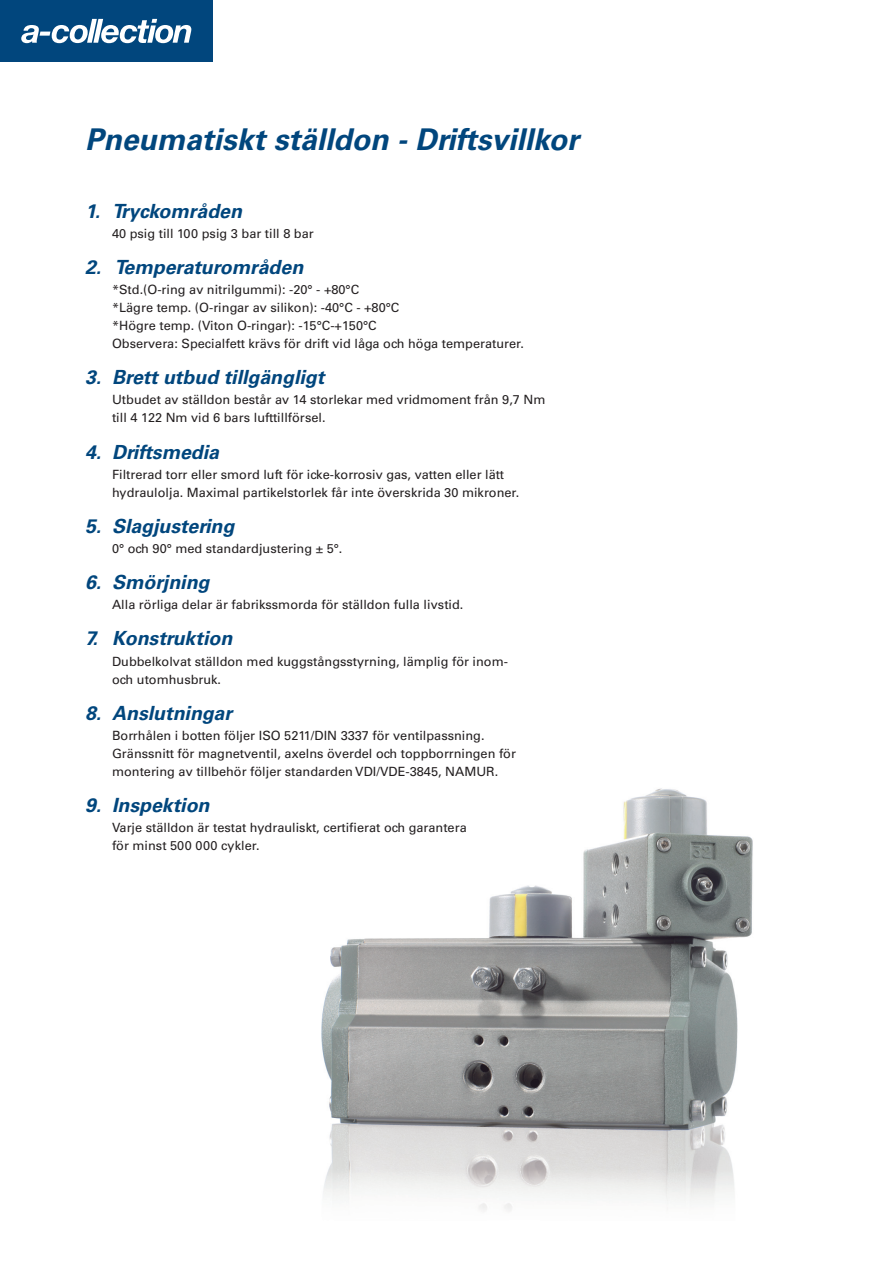
<style>
.page{position:relative;width:893px;height:1263px;background:#fff}
.page>*{position:absolute;margin:0;border:0;box-sizing:border-box;transform-origin:0 0}
.t1{font:italic 700 30px "Univers";color:#01467d}
.t2{font:italic 700 19.5px "Univers";color:#01467d}
.t3{font:12.75px/18px "Univers";color:#231f20}
</style>
<div class="page">
<div style="left:0;top:0;width:213px;height:62px;background:#01467d"></div>
<svg style="left:21px;top:19px;width:170px;height:24px"></svg>
<img style="left:321px;top:788px;width:432px;height:347px">
<svg style="left:323px;top:1135px;width:411px;height:76px"></svg>
<h1 class="t1" style="left:85px;top:122px;width:495px">Pneumatiskt ställdon - Driftsvillkor</h1>
<h2 class="t2" style="left:85px;top:199px;width:158px">1. Tryckområden</h2>
<p class="t3" style="left:112px;top:224px;width:203px">40 psig till 100 psig 3 bar till 8 bar</p>
<h2 class="t2" style="left:85px;top:256px;width:220px">2. Temperaturområden</h2>
<p class="t3" style="left:112px;top:281px;width:414px">*Std.(O-ring av nitrilgummi): -20° - +80°C<br>*Lägre temp. (O-ringar av silikon): -40°C - +80°C<br>*Högre temp. (Viton O-ringar): -15°C-+150°C<br>Observera: Specialfett krävs för drift vid låga och höga temperaturer.</p>
<h2 class="t2" style="left:85px;top:366px;width:241px">3. Brett utbud tillgängligt</h2>
<p class="t3" style="left:112px;top:391px;width:435px">Utbudet av ställdon består av 14 storlekar med vridmoment från 9,7 Nm till 4 122 Nm vid 6 bars lufttillförsel.</p>
<h2 class="t2" style="left:85px;top:440px;width:136px">4. Driftsmedia</h2>
<p class="t3" style="left:112px;top:465px;width:409px">Filtrerad torr eller smord luft för icke-korrosiv gas, vatten eller lätt hydraulolja. Maximal partikelstorlek får inte överskrida 30 mikroner.</p>
<h2 class="t2" style="left:85px;top:514px;width:151px">5. Slagjustering</h2>
<p class="t3" style="left:112px;top:539px;width:232px">0° och 90° med standardjustering ± 5°.</p>
<h2 class="t2" style="left:85px;top:571px;width:126px">6. Smörjning</h2>
<p class="t3" style="left:112px;top:596px;width:353px">Alla rörliga delar är fabrikssmorda för ställdon fulla livstid.</p>
<h2 class="t2" style="left:85px;top:627px;width:149px">7. Konstruktion</h2>
<p class="t3" style="left:112px;top:652px;width:397px">Dubbelkolvat ställdon med kuggstångsstyrning, lämplig för inom&shy;och utomhusbruk.</p>
<h2 class="t2" style="left:85px;top:701px;width:148px">8. Anslutningar</h2>
<p class="t3" style="left:112px;top:726px;width:405px">Borrhålen i botten följer ISO 5211/DIN 3337 för ventilpassning.<br>Gränssnitt för magnetventil, axelns överdel och toppborrningen för montering av tillbehör följer standarden VDI/VDE-3845, NAMUR.</p>
<h2 class="t2" style="left:85px;top:794px;width:126px">9. Inspektion</h2>
<p class="t3" style="left:112px;top:819px;width:356px">Varje ställdon är testat hydrauliskt, certifierat och garantera för minst 500 000 cykler.</p>
</div>
